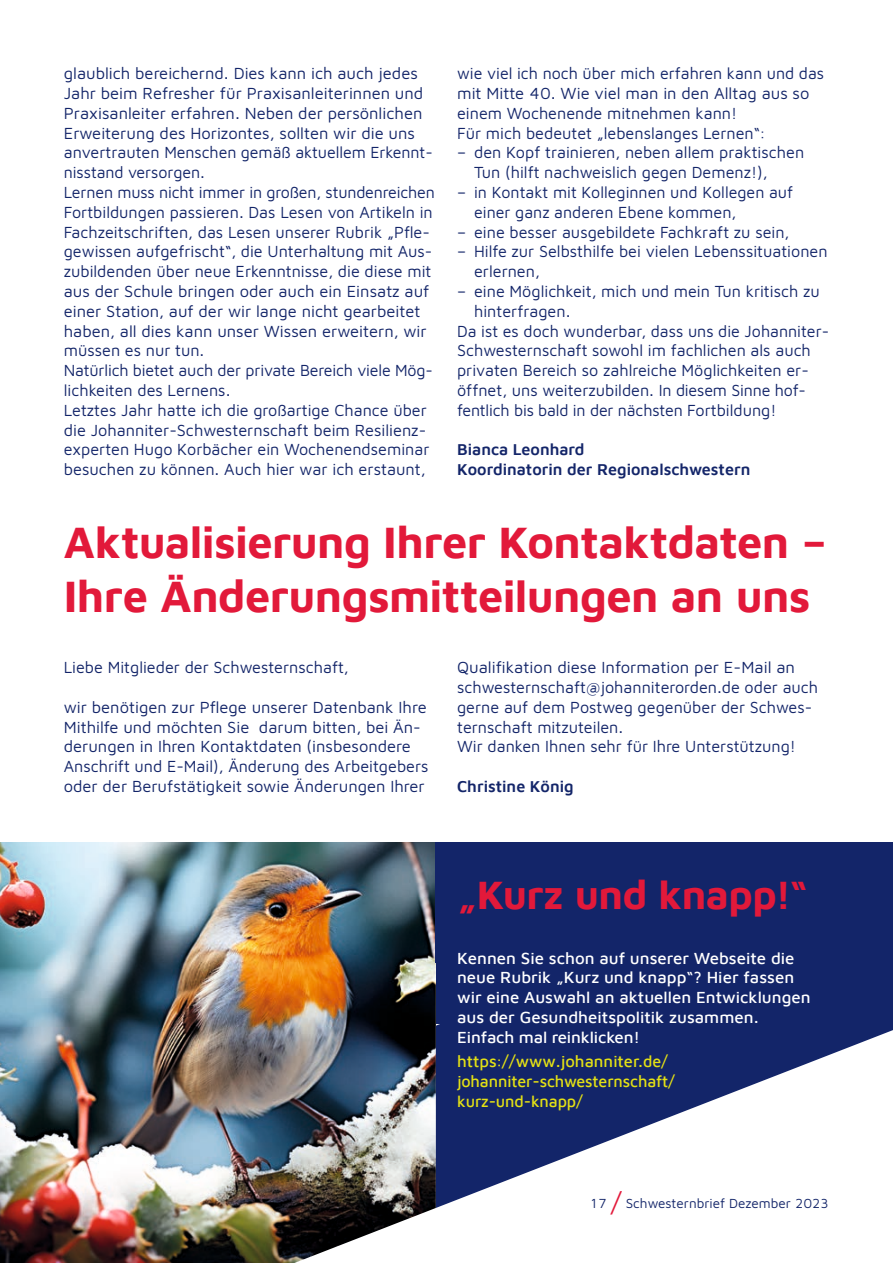
<style>
.page{position:relative;width:893px;height:1263px;background:#fff}
.page>*{position:absolute;margin:0;border:0;box-sizing:border-box;transform-origin:0 0}
.t1{font:700 45px/54px "Maven Johanniter";letter-spacing:-.015em;color:#e2193a}
.t2{font:700 40.5px "Maven Johanniter";letter-spacing:-.015em;color:#e2193a}
.t3{font:16.5px/19.8px "Maven Johanniter";color:#132569}
.t4{font:500 16.5px/19.8px "Maven Johanniter";color:#fff}
.t5{font:500 16.5px/19.8px "Maven Johanniter";letter-spacing:-.01em;color:#e4e114}
.t6{font:600 16.5px/19.8px "Maven Johanniter";color:#132569}
.t7{font:13.5px "Maven Johanniter";color:#132569}
.s1{font-size:27px;color:#e2193a}
</style>
<div class="page">
<img style="left:0;top:842px;width:436px;height:421px">
<div style="left:436px;top:842px;width:457px;height:120px;background:#132569"></div>
<svg style="left:436px;top:962px;width:457px;height:246px;fill:#132569"></svg>
<div style="left:436px;top:940px;width:196px;height:84px;background:#132569"></div>
<p class="t3" style="left:64px;top:63px;width:373px">glaublich bereichernd. Dies kann ich auch jedes Jahr beim Refresher für Praxisanleiterinnen und Praxisanleiter erfahren. Neben der persönlichen Erweiterung des Horizontes, sollten wir die uns anvertrauten Menschen gemäß aktuellem Erkennt&shy;nisstand versorgen.<br>Lernen muss nicht immer in großen, stundenreichen Fortbildungen passieren. Das Lesen von Artikeln in Fachzeitschriften, das Lesen unserer Rubrik „Pfle&shy;gewissen aufgefrischt“, die Unterhaltung mit Aus&shy;zubildenden über neue Erkenntnisse, die diese mit aus der Schule bringen oder auch ein Einsatz auf einer Station, auf der wir lange nicht gearbeitet haben, all dies kann unser Wissen erweitern, wir müssen es nur tun.<br>Natürlich bietet auch der private Bereich viele Mög&shy;lichkeiten des Lernens.<br>Letztes Jahr hatte ich die großartige Chance über die Johanniter-Schwesternschaft beim Resilienz&shy;experten Hugo Korbächer ein Wochenendseminar besuchen zu können. Auch hier war ich erstaunt,</p>
<p class="t3" style="left:457px;top:63px;width:369px">wie viel ich noch über mich erfahren kann und das mit Mitte 40. Wie viel man in den Alltag aus so einem Wochenende mitnehmen kann!<br>Für mich bedeutet „lebenslanges Lernen“:</p>
<p class="t3" style="left:474px;top:142px;width:332px;text-indent:-17px">– den Kopf trainieren, neben allem praktischen<br>Tun (hilft nachweislich gegen Demenz!),</p>
<p class="t3" style="left:474px;top:181px;width:321px;text-indent:-17px">– in Kontakt mit Kolleginnen und Kollegen auf einer ganz anderen Ebene kommen,</p>
<p class="t3" style="left:457px;top:221px;width:334px">– eine besser ausgebildete Fachkraft zu sein,</p>
<p class="t3" style="left:474px;top:241px;width:355px;text-indent:-17px">– Hilfe zur Selbsthilfe bei vielen Lebenssituationen erlernen,</p>
<p class="t3" style="left:457px;top:280px;width:364px">– eine Möglichkeit, mich und mein Tun kritisch zu</p>
<p class="t3" style="left:474px;top:300px;width:98px">hinterfragen.</p>
<p class="t3" style="left:457px;top:320px;width:374px">Da ist es doch wunderbar, dass uns die Johanniter-</p>
<p class="t3" style="left:457px;top:340px;width:355px">Schwesternschaft sowohl im fachlichen als auch</p>
<p class="t3" style="left:457px;top:360px;width:353px">privaten Bereich so zahlreiche Möglichkeiten er-</p>
<p class="t3" style="left:457px;top:379px;width:350px">öffnet, uns weiterzubilden. In diesem Sinne hof-</p>
<p class="t3" style="left:457px;top:399px;width:321px">fentlich bis bald in der nächsten Fortbildung!</p>
<p class="t6" style="left:457px;top:439px;width:295px">Bianca Leonhard<br>Koordinatorin der Regionalschwestern</p>
<h1 class="t1" style="left:64px;top:513px;width:765px">Aktualisierung Ihrer Kontaktdaten –<br>Ihre Änderungsmitteilungen an uns</h1>
<p class="t3" style="left:457px;top:657px;width:363px">Qualifikation diese Information per E-Mail an schwesternschaft@johanniterorden.de oder auch gerne auf dem Postweg gegenüber der Schwes&shy;ternschaft mitzuteilen.<br>Wir danken Ihnen sehr für Ihre Unterstützung!</p>
<p class="t6" style="left:457px;top:775px;width:118px">Christine König</p>
<p class="t3" style="left:64px;top:657px;width:286px">Liebe Mitglieder der Schwesternschaft,</p>
<p class="t3" style="left:64px;top:696px;width:366px">wir benötigen zur Pflege unserer Datenbank Ihre Mithilfe und möchten Sie darum bitten, bei Än&shy;derungen in Ihren Kontaktdaten (insbesondere Anschrift und E-Mail), Änderung des Arbeitgebers oder der Berufstätigkeit sowie Änderungen Ihrer</p>
<h2 class="t2" style="left:457px;top:866px;width:352px">„Kurz und knapp!“</h2>
<p class="t4" style="left:457px;top:947px;width:355px">Kennen Sie schon auf unserer Webseite die neue Rubrik „Kurz und knapp“? Hier fassen wir eine Auswahl an aktuellen Entwicklungen aus der Gesundheitspolitik zusammen.<br>Einfach mal reinklicken!</p>
<p class="t5" style="left:457px;top:1050px;width:219px">https://www.johanniter.de/ johanniter-schwesternschaft/ kurz-und-knapp/</p>
<p class="t7" style="left:589px;top:1194px;width:241px">17 <span class="s1">/</span> Schwesternbrief Dezember 2023</p>
</div>
